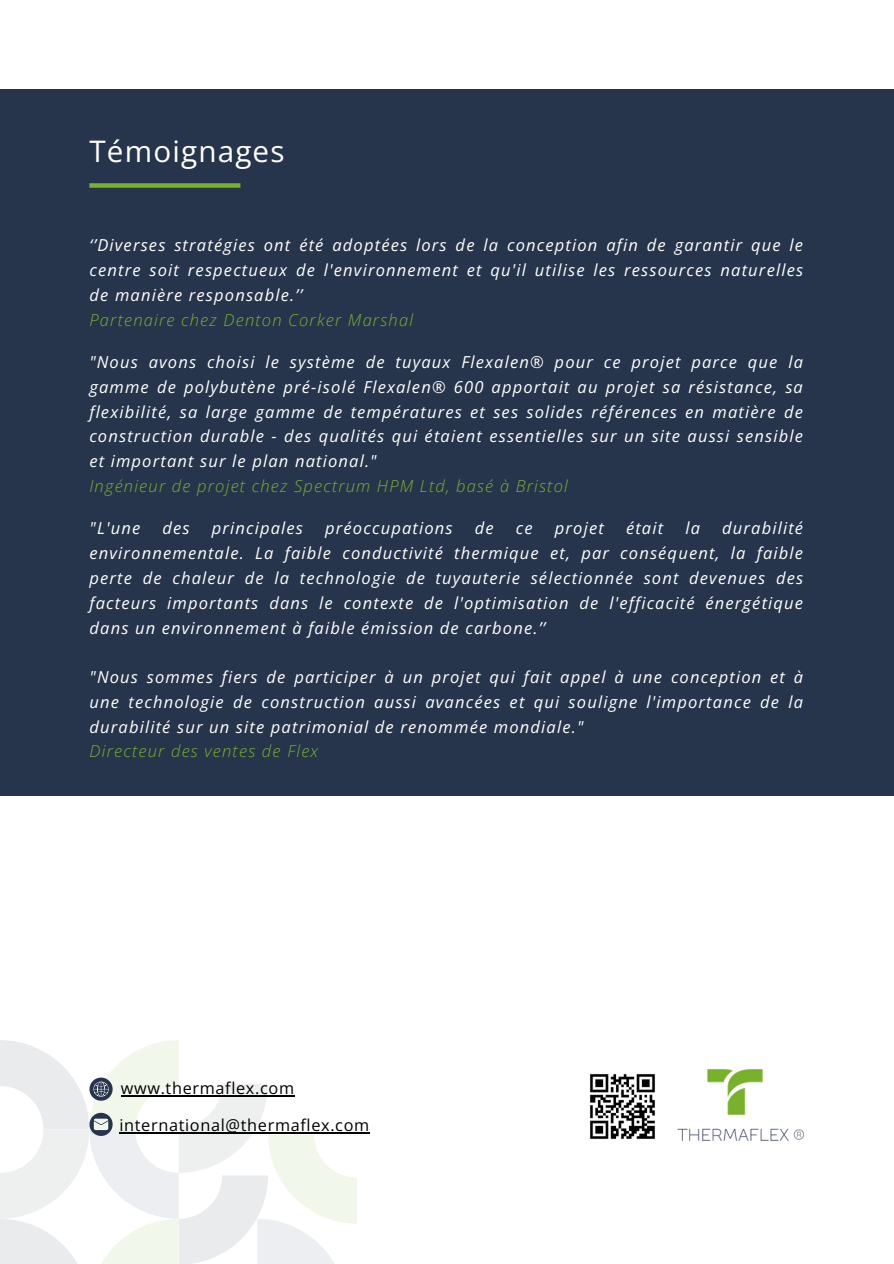
<style>
.page{position:relative;width:894px;height:1264px;background:#fff}
.page>*{position:absolute;margin:0;border:0;box-sizing:border-box;transform-origin:0 0}
.t1{font:29.7px "Open Sans";letter-spacing:.04em;color:#fff}
.t2{font:italic 16.5px/24.8px "Open Sans";letter-spacing:.07em;color:#fff;text-align:justify}
.t3{font:italic 300 16.5px "Open Sans";letter-spacing:.07em;color:#78b22b}
.t4{font:16.35px "Open Sans";letter-spacing:.04em;color:#000}
</style>
<div class="page">
<img style="left:677px;top:1069px;width:127px;height:72px">
<svg style="left:0;top:1040px;width:72px;height:37px;fill:#e9ebed"></svg>
<svg style="left:107px;top:1040px;width:250px;height:184px"></svg>
<svg style="left:0;top:1077px;width:346px;height:186px"></svg>
<div style="left:0;top:89px;width:893px;height:706px;background:#27354c"></div>
<div style="left:89px;top:183px;width:151px;height:5px;background:#78b22b"></div>
<img style="left:590px;top:1074px;width:65px;height:65px">
<hr style="left:119px;top:1132px;width:251px;height:1px;background:#000">
<hr style="left:121px;top:1095px;width:174px;height:1px;background:#000">
<p class="t1" style="left:89px;top:130px;width:197px">Témoignages</p>
<p class="t2" style="left:89px;top:232px;width:715px">‘’Diverses stratégies ont été adoptées lors de la conception afin de garantir que le centre soit respectueux de l'environnement et qu'il utilise les ressources naturelles de manière responsable.’’</p>
<p class="t3" style="left:89px;top:308px;width:325px">Partenaire chez Denton Corker Marshal</p>
<p class="t2" style="left:89px;top:349px;width:715px">"Nous avons choisi le système de tuyaux Flexalen® pour ce projet parce que la gamme de polybutène pré-isolé Flexalen® 600 apportait au projet sa résistance, sa flexibilité, sa large gamme de températures et ses solides références en matière de construction durable - des qualités qui étaient essentielles sur un site aussi sensible et important sur le plan national."</p>
<p class="t3" style="left:89px;top:474px;width:480px">Ingénieur de projet chez Spectrum HPM Ltd, basé à Bristol</p>
<p class="t2" style="left:89px;top:515px;width:52px">"L'une</p>
<p class="t2" style="left:162px;top:515px;width:29px">des</p>
<p class="t2" style="left:212px;top:515px;width:93px">principales</p>
<p class="t2" style="left:325px;top:515px;width:129px">préoccupations</p>
<p class="t2" style="left:474px;top:515px;width:20px">de</p>
<p class="t2" style="left:515px;top:515px;width:18px">ce</p>
<p class="t2" style="left:554px;top:515px;width:50px">projet</p>
<p class="t2" style="left:625px;top:515px;width:39px">était</p>
<p class="t2" style="left:685px;top:515px;width:16px">la</p>
<p class="t2" style="left:89px;top:515px;width:715px;text-indent:632px">durabilité environnementale. La faible conductivité thermique et, par conséquent, la faible perte de chaleur de la technologie de tuyauterie sélectionnée sont devenues des facteurs importants dans le contexte de l'optimisation de l'efficacité énergétique dans un environnement à faible émission de carbone.’’</p>
<p class="t2" style="left:89px;top:664px;width:715px">"Nous sommes fiers de participer à un projet qui fait appel à une conception et à une technologie de construction aussi avancées et qui souligne l'importance de la durabilité sur un site patrimonial de renommée mondiale."</p>
<p class="t3" style="left:89px;top:739px;width:230px">Directeur des ventes de Flex</p>
<p class="t4" style="left:121px;top:1076px;width:175px">www.thermaflex.com</p>
<h1 class="t4" style="left:119px;top:1113px;width:251px">international@thermaflex.com</h1>
</div>
